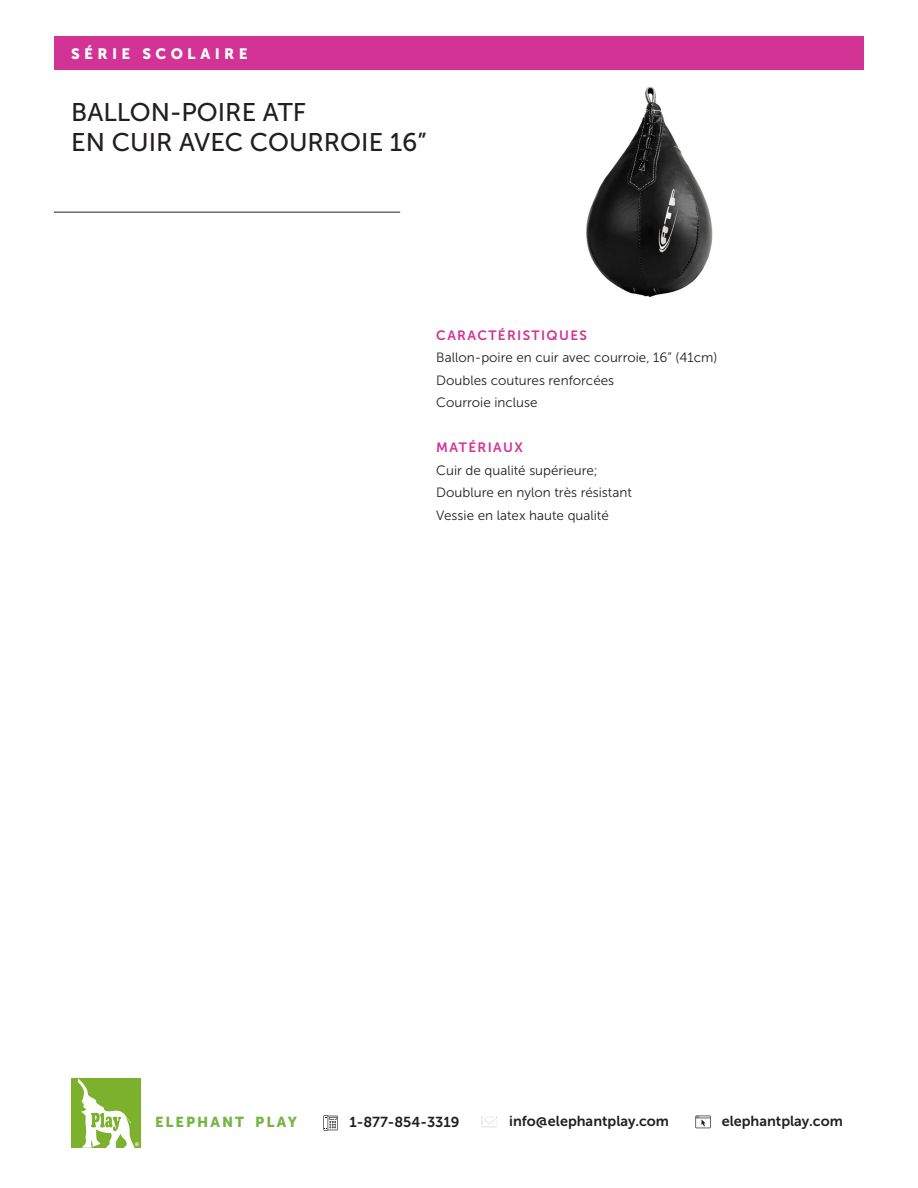
<style>
.page{position:relative;width:918px;height:1188px;background:#fff}
.page>*{position:absolute;margin:0;border:0;box-sizing:border-box;transform-origin:0 0}
.t1{font:25.5px "Museo Sans 500";color:#231f20}
.t2{font:15px "Museo Sans 900";letter-spacing:.29em;color:#fff}
.t3{font:14.4px "Museo Sans 700";color:#231f20}
.t4{font:14.4px "Museo Sans 900";letter-spacing:.14em;color:#76b544}
.t5{font:13.5px "Museo Sans 300";color:#231f20}
.t6{font:13.5px "Museo Sans 700";letter-spacing:.1em;color:#d33394}
</style>
<div class="page">
<div style="left:71px;top:1079px;width:70px;height:69px;background:#7cb12d"></div>
<svg style="left:77px;top:1079px;width:62px;height:69px"></svg>
<svg style="left:481px;top:1117px;width:16px;height:11px"></svg>
<svg style="left:323px;top:1115px;width:15px;height:16px"></svg>
<svg style="left:695px;top:1116px;width:16px;height:12px"></svg>
<div style="left:54px;top:36px;width:810px;height:34px;background:#d33394"></div>
<hr style="left:54px;top:212px;width:346px;height:1px;background:#231f20">
<img style="left:586px;top:86px;width:127px;height:211px">
<p class="t2" style="left:71px;top:45px;width:178px">SÉRIE SCOLAIRE</p>
<p class="t1" style="left:71px;top:98px;width:236px">BALLON-POIRE ATF</p>
<p class="t1" style="left:71px;top:128px;width:357px">EN CUIR AVEC COURROIE 16”</p>
<p class="t6" style="left:436px;top:327px;width:152px">CARACTÉRISTIQUES</p>
<p class="t5" style="left:436px;top:350px;width:283px">Ballon-poire en cuir avec courroie, 16” (41cm)</p>
<p class="t5" style="left:436px;top:373px;width:179px">Doubles coutures renforcées</p>
<p class="t5" style="left:436px;top:395px;width:103px">Courroie incluse</p>
<p class="t6" style="left:436px;top:440px;width:88px">MATÉRIAUX</p>
<p class="t5" style="left:436px;top:463px;width:163px">Cuir de qualité supérieure;</p>
<p class="t5" style="left:436px;top:485px;width:197px">Doublure en nylon très résistant</p>
<p class="t5" style="left:436px;top:508px;width:174px">Vessie en latex haute qualité</p>
<p class="t4" style="left:155px;top:1114px;width:144px">ELEPHANT PLAY</p>
<p class="t3" style="left:350px;top:1114px;width:112px">1-877-854-3319</p>
<p class="t3" style="left:509px;top:1113px;width:161px">info@elephantplay.com</p>
<p class="t3" style="left:722px;top:1113px;width:123px">elephantplay.com</p>
</div>
